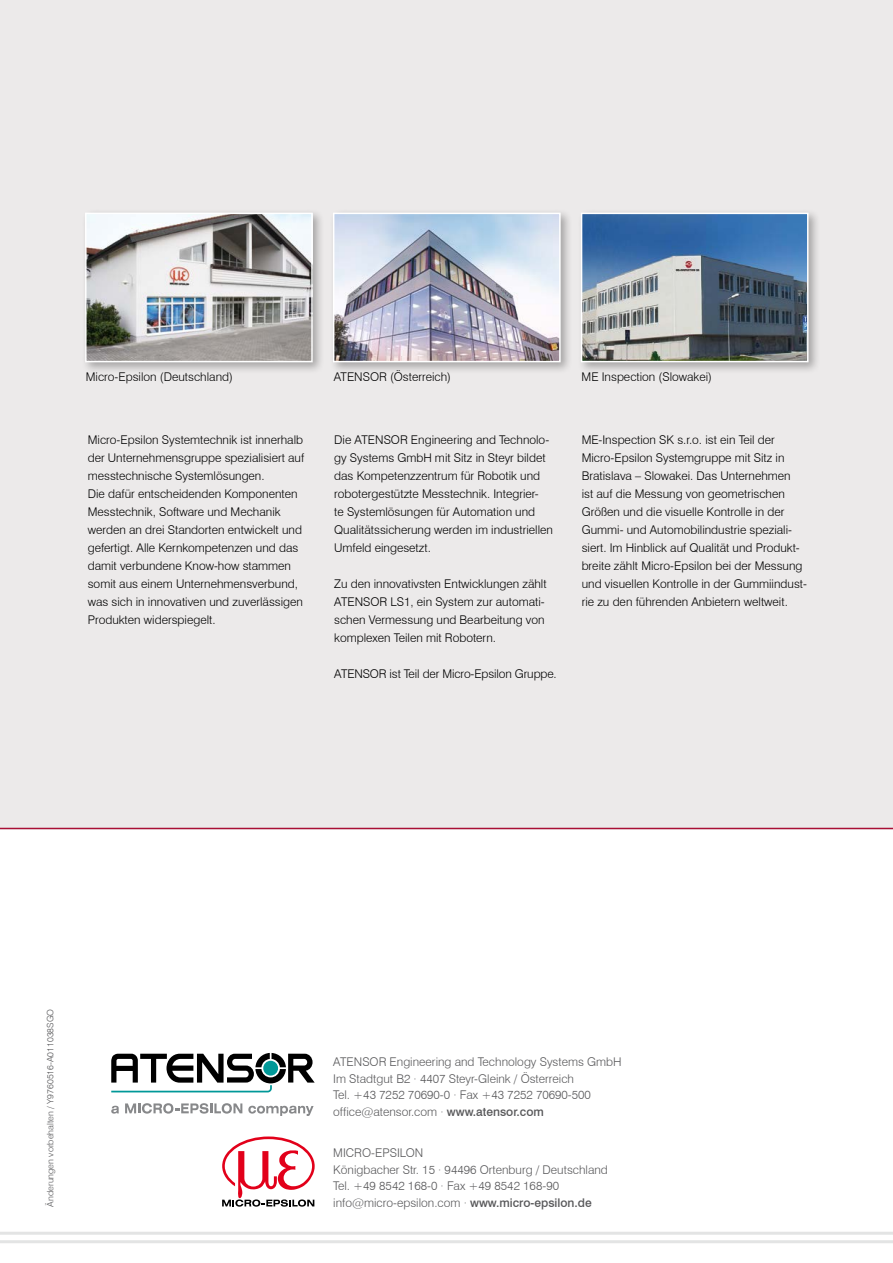
<style>
.page{position:relative;width:893px;height:1263px;background:#fff}
.page>*{position:absolute;margin:0;border:0;box-sizing:border-box;transform-origin:0 0}
.t1{font:300 12px/18px "Swiss 721 BT";color:#000}
.t2{font:300 12px/16.5px "Swiss 721 BT";color:#58585a}
.t3{font:300 8.85px "Swiss 721 BT";color:#58585a}
.s1{font-weight:500}
</style>
<div class="page">
<hr style="left:0;top:1240px;width:893px;height:3px;background:#e3e4e4">
<hr style="left:0;top:1232px;width:893px;height:3px;background:#e3e4e4">
<div style="left:0;top:0;width:893px;height:829px;background:#eceaea"></div>
<div style="left:329px;top:209px;width:244px;height:166px;background:#000;opacity:.3"></div>
<img style="left:336px;top:216px;width:222px;height:143px">
<div style="left:333px;top:213px;width:228px;height:149px;border:2px solid #fff"></div>
<div style="left:577px;top:209px;width:244px;height:166px;background:#000;opacity:.3"></div>
<img style="left:584px;top:216px;width:221px;height:143px">
<div style="left:581px;top:213px;width:227px;height:149px;border:2px solid #fff"></div>
<div style="left:81px;top:209px;width:244px;height:166px;background:#000;opacity:.3"></div>
<img style="left:88px;top:216px;width:222px;height:143px">
<div style="left:85px;top:213px;width:228px;height:149px;border:2px solid #fff"></div>
<hr style="left:0;top:828px;width:893px;height:1px;background:#a90f36">
<svg style="left:222px;top:1136px;width:93px;height:70px"></svg>
<svg style="left:111px;top:1053px;width:204px;height:39px"></svg>
<svg style="left:111px;top:1106px;width:8px;height:7px"></svg>
<svg style="left:125px;top:1103px;width:117px;height:10px"></svg>
<svg style="left:248px;top:1106px;width:66px;height:10px"></svg>
<div style="left:263px;top:1061px;width:15px;height:14px;background:#009898;border-radius:50%"></div>
<p class="t1" style="left:86px;top:368px;width:149px">Micro-Epsilon (Deutschland)</p>
<p class="t1" style="left:334px;top:368px;width:119px">ATENSOR (Österreich)</p>
<p class="t1" style="left:582px;top:368px;width:132px">ME Inspection (Slowakei)</p>
<p class="t1" style="left:88px;top:431px;width:218px">Micro-Epsilon Systemtechnik ist innerhalb der Unternehmensgruppe spezialisiert auf messtechnische Systemlösungen.<br>Die dafür entscheidenden Komponenten Messtechnik, Software und Mechanik werden an drei Standorten entwickelt und gefertigt. Alle Kernkompetenzen und das damit verbundene Know-how stammen somit aus einem Unternehmensverbund, was sich in innovativen und zuverlässigen Produkten widerspiegelt.</p>
<p class="t1" style="left:334px;top:431px;width:220px">Die ATENSOR Engineering and Technolo&shy;gy Systems GmbH mit Sitz in Steyr bildet das Kompetenzzentrum für Robotik und robotergestützte Messtechnik. Integrier-<br>te Systemlösungen für Automation und Qualitätssicherung werden im industriellen Umfeld eingesetzt.</p>
<p class="t1" style="left:334px;top:575px;width:214px">Zu den innovativsten Entwicklungen zählt ATENSOR LS1, ein System zur automati&shy;schen Vermessung und Bearbeitung von komplexen Teilen mit Robotern.</p>
<p class="t1" style="left:334px;top:665px;width:224px">ATENSOR ist Teil der Micro-Epsilon Gruppe.</p>
<p class="t1" style="left:582px;top:431px;width:227px">ME-Inspection SK s.r.o. ist ein Teil der Micro-Epsilon Systemgruppe mit Sitz in Bratislava – Slowakei. Das Unternehmen<br>ist auf die Messung von geometrischen Größen und die visuelle Kontrolle in der Gummi- und Automobilindustrie speziali&shy;siert. Im Hinblick auf Qualität und Produkt&shy;breite zählt Micro-Epsilon bei der Messung und visuellen Kontrolle in der Gummiindust&shy;rie zu den führenden Anbietern weltweit.</p>
<p class="t3" style="left:45px;top:1206px;width:199px;rotate:-90deg">Änderungen vorbehalten / Y9760516-A011038SGO</p>
<p class="t2" style="left:333px;top:1054px;width:290px">ATENSOR Engineering and Technology Systems GmbH Im Stadtgut B2 · 4407 Steyr-Gleink / Österreich<br>Tel. +43 7252 70690-0 · Fax +43 7252 70690-500 office@atensor.com · <span class="s1">www.atensor.com</span></p>
<p class="t2" style="left:333px;top:1144px;width:276px">MICRO-EPSILON<br>Königbacher Str. 15 ∙ 94496 Ortenburg / Deutschland Tel. +49 8542 168-0 ∙ Fax +49 8542 168-90 info@micro-epsilon.com ∙ <span class="s1">www.micro-epsilon.de</span></p>
</div>
